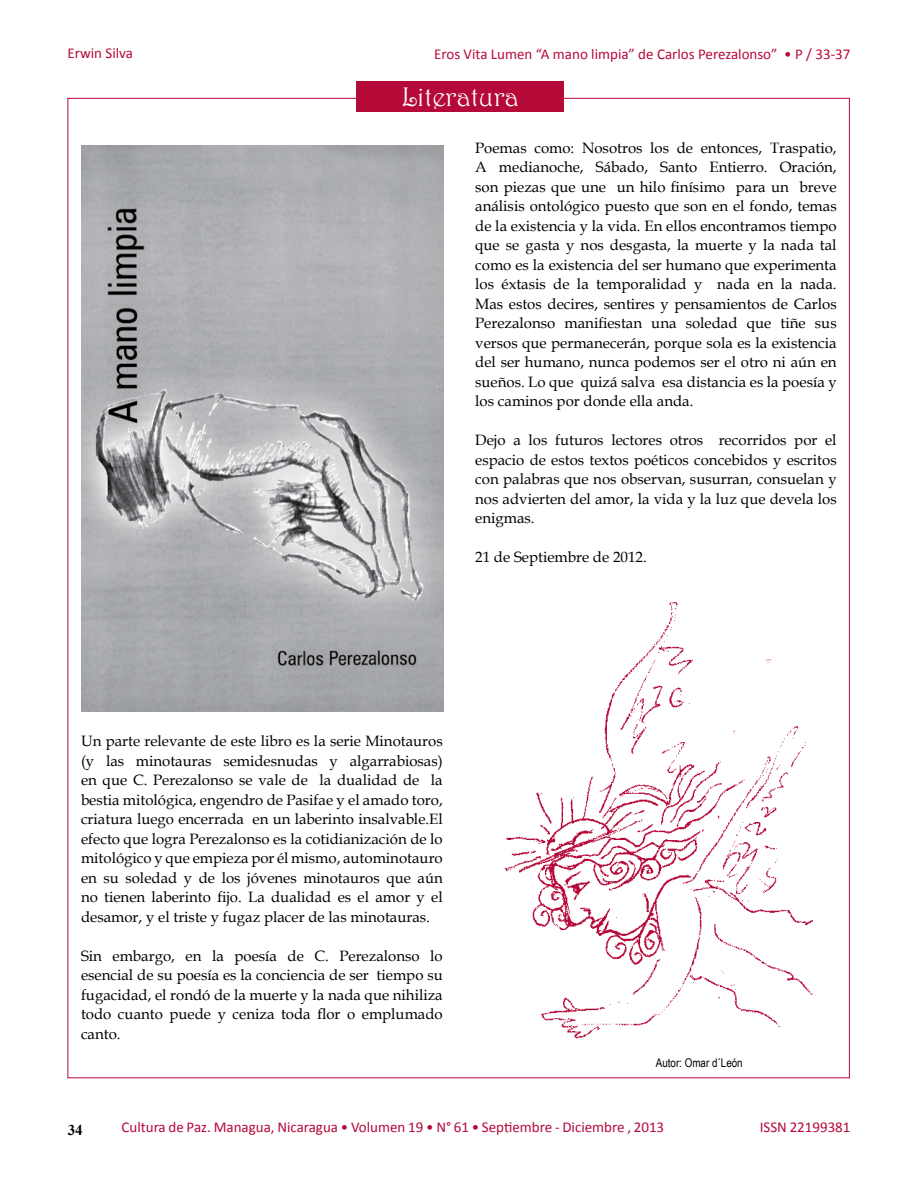
<style>
.page{position:relative;width:918px;height:1188px;background:#fff}
.page>*{position:absolute;margin:0;border:0;box-sizing:border-box;transform-origin:0 0}
.t1{font:27px "Harrington";color:#fff}
.t2{font:15px/19.5px "Book Antiqua";color:#000;text-align:justify}
.t3{font:15px "Calibri";color:#b50938}
.t4{font:700 15px "Times New Roman";color:#000}
.t5{font:12px "Arial Narrow";color:#000}
</style>
<div class="page">
<div style="left:356px;top:81px;width:208px;height:30px;background:#b50938"></div>
<img style="left:504px;top:602px;width:309px;height:437px">
<img style="left:81px;top:146px;width:362px;height:566px">
<p class="t3" style="left:68px;top:44px;width:67px">Erwin Silva</p>
<p class="t3" style="left:434px;top:44px;width:418px">Eros Vita Lumen “A mano limpia” de Carlos Perezalonso” • P / 33-37</p>
<h1 class="t1" style="left:402px;top:81px;width:119px">Literatura</h1>
<p class="t2" style="left:475px;top:137px;width:363px">Poemas como: Nosotros los de entonces, Traspatio, A medianoche, Sábado, Santo Entierro. Oración, son piezas que une un hilo finísimo para un breve análisis ontológico puesto que son en el fondo, temas de la existencia y la vida. En ellos encontramos tiempo que se gasta y nos desgasta, la muerte y la nada tal como es la existencia del ser humano que experimenta los éxtasis de la temporalidad y nada en la nada.<br>Mas estos decires, sentires y pensamientos de Carlos Perezalonso manifiestan una soledad que tiñe sus versos que permanecerán, porque sola es la existencia del ser humano, nunca podemos ser el otro ni aún en sueños. Lo que quizá salva esa distancia es la poesía y los caminos por donde ella anda.</p>
<p class="t2" style="left:475px;top:430px;width:363px">Dejo a los futuros lectores otros recorridos por el espacio de estos textos poéticos concebidos y escritos con palabras que nos observan, susurran, consuelan y nos advierten del amor, la vida y la luz que devela los enigmas.</p>
<p class="t2" style="left:475px;top:547px;width:173px">21 de Septiembre de 2012.</p>
<p class="t2" style="left:81px;top:731px;width:363px">Un parte relevante de este libro es la serie Minotauros (y las minotauras semidesnudas y algarrabiosas) en que C. Perezalonso se vale de la dualidad de la bestia mitológica, engendro de Pasifae y el amado toro, criatura luego encerrada en un laberinto insalvable.El efecto que logra Perezalonso es la cotidianización de lo mitológico y que empieza por él mismo, autominotauro en su soledad y de los jóvenes minotauros que aún no tienen laberinto fijo. La dualidad es el amor y el desamor, y el triste y fugaz placer de las minotauras.</p>
<p class="t2" style="left:81px;top:946px;width:363px">Sin embargo, en la poesía de C. Perezalonso lo esencial de su poesía es la conciencia de ser tiempo su fugacidad, el rondó de la muerte y la nada que nihiliza todo cuanto puede y ceniza toda flor o emplumado canto.</p>
<p class="t5" style="left:656px;top:1054px;width:88px">Autor: Omar d´León</p>
<p class="t4" style="left:68px;top:1120px;width:16px">34</p>
<p class="t3" style="left:122px;top:1118px;width:544px">Cultura de Paz. Managua, Nicaragua • Volumen 19 • N° 61 • Septiembre - Diciembre , 2013</p>
<p class="t3" style="left:760px;top:1118px;width:92px">ISSN 22199381</p>
</div>
